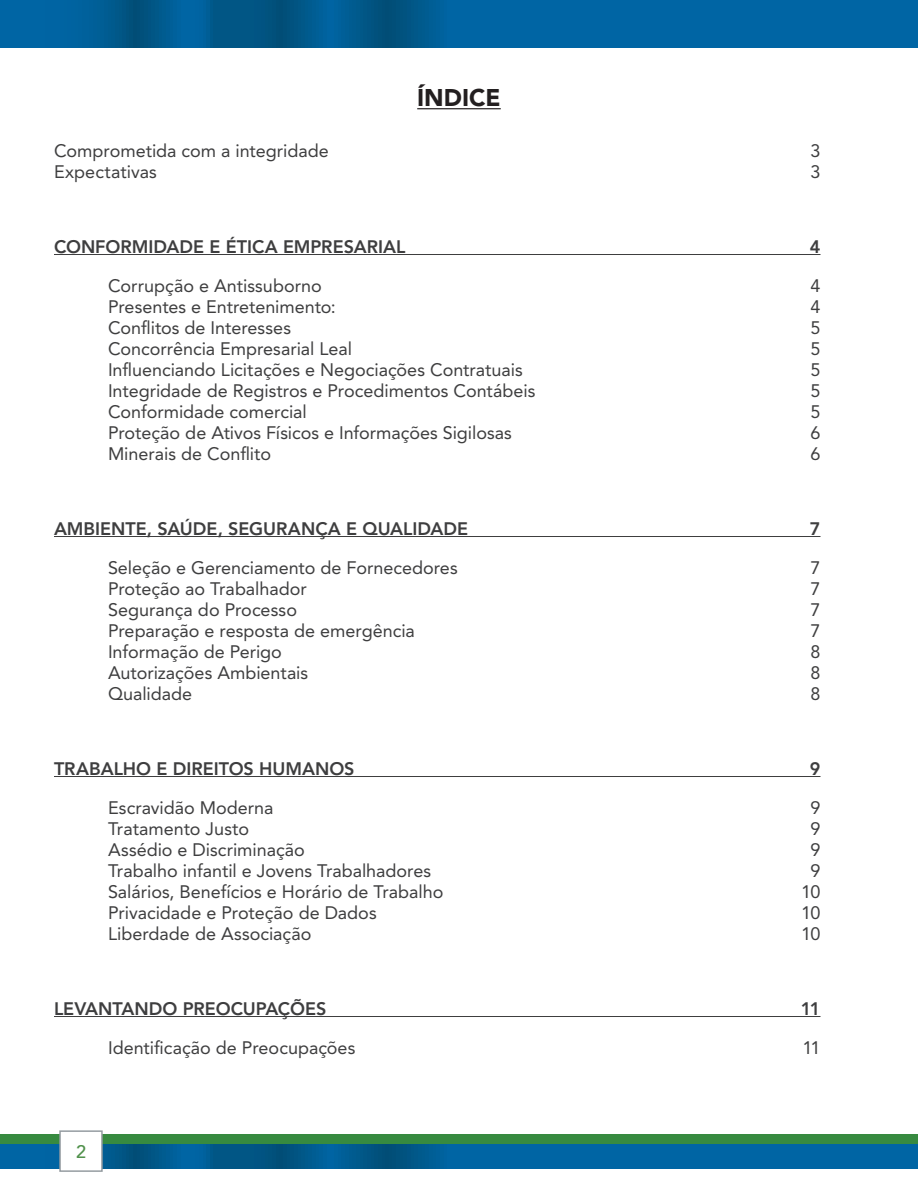
<style>
.page{position:relative;width:918px;height:1188px;background:#fff}
.page>*{position:absolute;margin:0;border:0;box-sizing:border-box;transform-origin:0 0}
.t1{font:900 24px "Avenir LT Std";color:#231f20}
.t2{font:18px "Avenir LT Std";color:#3e3e3f}
.t3{font:800 18px "Avenir LT Std";color:#3e3e3f}
.t4{font:500 18px "Avenir LT Std";color:#50914b}
</style>
<div class="page">
<svg style="left:0;top:0;width:918px;height:48px;background:#00609a"></svg>
<svg style="left:0;top:1144px;width:917px;height:25px;background:#006099"></svg>
<div style="left:0;top:1135px;width:918px;height:9px;background:#378a40"></div>
<svg style="left:917px;top:1144px;width:1px;height:25px"></svg>
<div style="left:59px;top:1130px;width:44px;height:42px;background:#fff;border:2px solid #959ca1"></div>
<hr style="left:417px;top:108px;width:84px;height:1px;background:#231f20">
<hr style="left:54px;top:254px;width:766px;height:1px;background:#3e3e3f">
<hr style="left:54px;top:536px;width:766px;height:1px;background:#3e3e3f">
<hr style="left:54px;top:776px;width:766px;height:1px;background:#3e3e3f">
<hr style="left:54px;top:1016px;width:766px;height:1px;background:#3e3e3f">
<h1 class="t1" style="left:417px;top:83px;width:85px">ÍNDICE</h1>
<p class="t2" style="left:54px;top:140px;width:276px">Comprometida com a integridade</p>
<p class="t2" style="left:810px;top:140px;width:12px">3</p>
<p class="t2" style="left:54px;top:161px;width:104px">Expectativas</p>
<p class="t2" style="left:810px;top:161px;width:12px">3</p>
<p class="t3" style="left:54px;top:236px;width:353px">CONFORMIDADE E ÉTICA EMPRESARIAL</p>
<p class="t3" style="left:810px;top:236px;width:12px">4</p>
<p class="t2" style="left:108px;top:275px;width:215px">Corrupção e Antissuborno</p>
<p class="t2" style="left:810px;top:275px;width:12px">4</p>
<p class="t2" style="left:108px;top:296px;width:229px">Presentes e Entretenimento:</p>
<p class="t2" style="left:810px;top:296px;width:12px">4</p>
<p class="t2" style="left:108px;top:317px;width:185px">Conflitos de Interesses</p>
<p class="t2" style="left:810px;top:317px;width:12px">5</p>
<p class="t2" style="left:108px;top:338px;width:245px">Concorrência Empresarial Leal</p>
<p class="t2" style="left:810px;top:338px;width:12px">5</p>
<p class="t2" style="left:108px;top:359px;width:416px">Influenciando Licitações e Negociações Contratuais</p>
<p class="t2" style="left:810px;top:359px;width:12px">5</p>
<p class="t2" style="left:108px;top:380px;width:429px">Integridade de Registros e Procedimentos Contábeis</p>
<p class="t2" style="left:810px;top:380px;width:12px">5</p>
<p class="t2" style="left:108px;top:401px;width:200px">Conformidade comercial</p>
<p class="t2" style="left:810px;top:401px;width:12px">5</p>
<p class="t2" style="left:108px;top:422px;width:405px">Proteção de Ativos Físicos e Informações Sigilosas</p>
<p class="t2" style="left:810px;top:422px;width:12px">6</p>
<p class="t2" style="left:108px;top:443px;width:165px">Minerais de Conflito</p>
<p class="t2" style="left:810px;top:443px;width:12px">6</p>
<p class="t3" style="left:54px;top:518px;width:416px">AMBIENTE, SAÚDE, SEGURANÇA E QUALIDADE</p>
<p class="t3" style="left:810px;top:518px;width:12px">7</p>
<p class="t2" style="left:108px;top:557px;width:351px">Seleção e Gerenciamento de Fornecedores</p>
<p class="t2" style="left:810px;top:557px;width:12px">7</p>
<p class="t2" style="left:108px;top:578px;width:200px">Proteção ao Trabalhador</p>
<p class="t2" style="left:811px;top:578px;width:12px">7</p>
<p class="t2" style="left:108px;top:599px;width:191px">Segurança do Processo</p>
<p class="t2" style="left:811px;top:599px;width:12px">7</p>
<p class="t2" style="left:108px;top:620px;width:308px">Preparação e resposta de emergência</p>
<p class="t2" style="left:811px;top:620px;width:12px">7</p>
<p class="t2" style="left:108px;top:641px;width:175px">Informação de Perigo</p>
<p class="t2" style="left:811px;top:641px;width:12px">8</p>
<p class="t2" style="left:108px;top:662px;width:202px">Autorizações Ambientais</p>
<p class="t2" style="left:811px;top:662px;width:12px">8</p>
<p class="t2" style="left:108px;top:683px;width:86px">Qualidade</p>
<p class="t2" style="left:811px;top:683px;width:12px">8</p>
<p class="t3" style="left:54px;top:758px;width:302px">TRABALHO E DIREITOS HUMANOS</p>
<p class="t3" style="left:810px;top:758px;width:12px">9</p>
<p class="t2" style="left:108px;top:797px;width:167px">Escravidão Moderna</p>
<p class="t2" style="left:811px;top:797px;width:12px">9</p>
<p class="t2" style="left:108px;top:818px;width:143px">Tratamento Justo</p>
<p class="t2" style="left:811px;top:818px;width:12px">9</p>
<p class="t2" style="left:108px;top:839px;width:198px">Assédio e Discriminação</p>
<p class="t2" style="left:811px;top:839px;width:12px">9</p>
<p class="t2" style="left:108px;top:860px;width:325px">Trabalho infantil e Jovens Trabalhadores</p>
<p class="t2" style="left:811px;top:860px;width:12px">9</p>
<p class="t2" style="left:108px;top:881px;width:337px">Salários, Benefícios e Horário de Trabalho</p>
<p class="t2" style="left:801px;top:881px;width:21px">10</p>
<p class="t2" style="left:108px;top:902px;width:270px">Privacidade e Proteção de Dados</p>
<p class="t2" style="left:801px;top:902px;width:21px">10</p>
<p class="t2" style="left:108px;top:923px;width:205px">Liberdade de Associação</p>
<p class="t2" style="left:801px;top:923px;width:21px">10</p>
<p class="t3" style="left:54px;top:998px;width:274px">LEVANTANDO PREOCUPAÇÕES</p>
<p class="t3" style="left:801px;top:998px;width:21px">11</p>
<p class="t2" style="left:108px;top:1037px;width:249px">Identificação de Preocupações</p>
<p class="t2" style="left:802px;top:1037px;width:20px">11</p>
<p class="t4" style="left:76px;top:1141px;width:12px">2</p>
</div>
